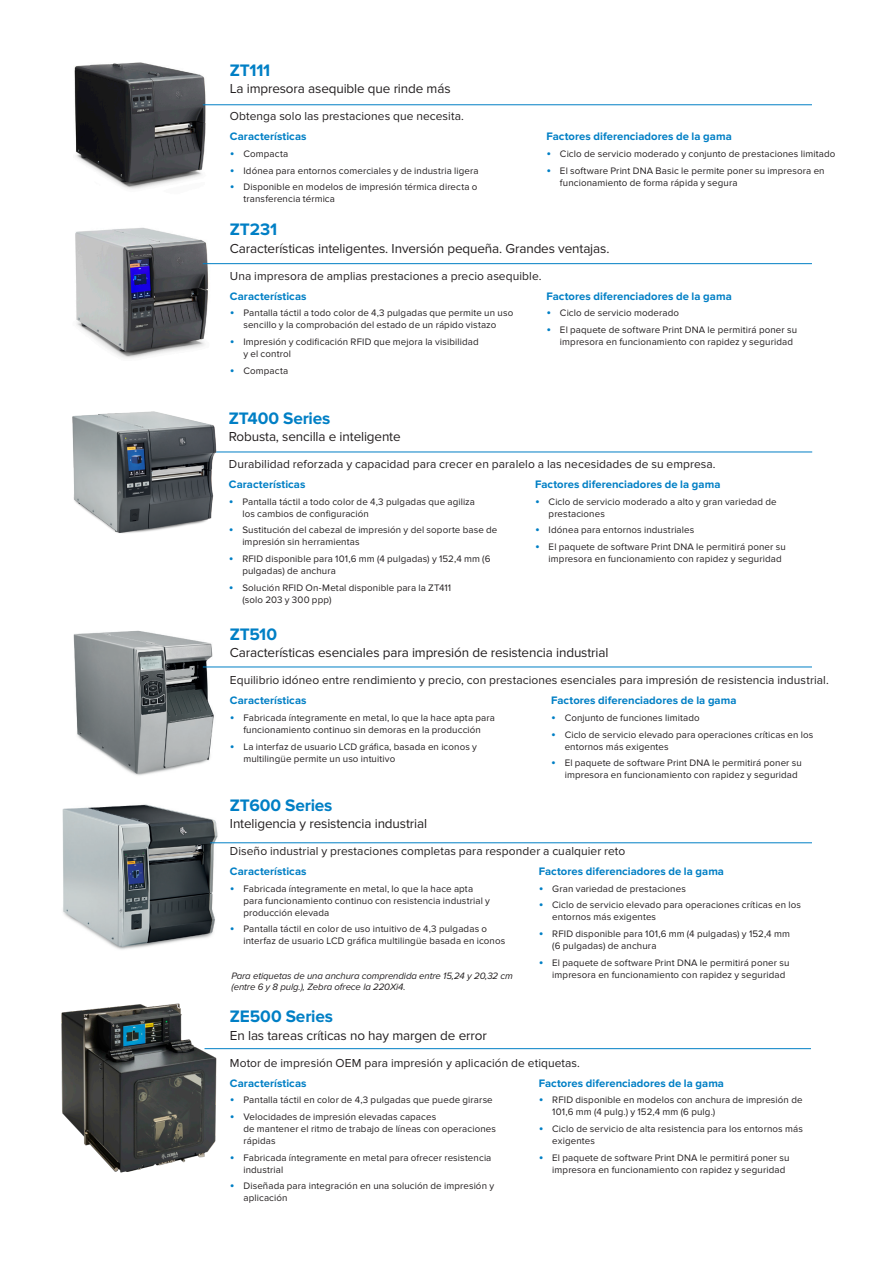
<style>
.page{position:relative;width:893px;height:1263px;background:#fff}
.page>*{position:absolute;margin:0;border:0;box-sizing:border-box;transform-origin:0 0}
.Product_Name{font:700 17.25px "Proxima Nova";letter-spacing:-.01em;color:#007fc5}
.Product_Subhead{font:13.5px "Proxima Nova";letter-spacing:-.01em;color:#231f20}
.Product_Body{font:12px "Proxima Nova";letter-spacing:.005em;color:#231f20}
.Product_Subhead_3{font:700 11.25px "Proxima Nova";letter-spacing:.005em;color:#007fc5}
.Product_Bullets_1col{font:700 11.25px "Proxima Nova";letter-spacing:.005em;color:#007fc5}
.t1{font:9.75px/12px "Proxima Nova";letter-spacing:.015em;color:#231f20}
.Product_Footnote{font:italic 9.6px/10.9px "Proxima Nova";letter-spacing:-.01em;color:#231f20}
.s1{font-size:13.5px;color:#007fc5}
</style>
<div class="page">
<img style="left:75px;top:227px;width:146px;height:131px">
<hr style="left:203px;top:263px;width:609px;height:1px;background:#007fc5">
<img style="left:74px;top:62px;width:146px;height:127px">
<hr style="left:203px;top:104px;width:609px;height:1px;background:#007fc5">
<hr style="left:202px;top:452px;width:610px;height:1px;background:#007fc5">
<img style="left:72px;top:411px;width:155px;height:122px">
<img style="left:62px;top:804px;width:160px;height:146px">
<hr style="left:210px;top:842px;width:602px;height:1px;background:#007fc5">
<img style="left:73px;top:630px;width:156px;height:146px">
<hr style="left:203px;top:667px;width:609px;height:1px;background:#007fc5">
<hr style="left:205px;top:1048px;width:606px;height:1px;background:#007fc5">
<img style="left:61px;top:1003px;width:231px;height:170px">
<p class="Product_Name" style="left:230px;top:60px;width:42px">ZT111</p>
<p class="Product_Subhead" style="left:230px;top:81px;width:222px">La impresora asequible que rinde más</p>
<p class="Product_Body" style="left:230px;top:109px;width:236px">Obtenga solo las prestaciones que necesita.</p>
<p class="Product_Subhead_3" style="left:230px;top:130px;width:78px">Características</p>
<p class="t1" style="left:230px;top:148px;width:60px"><span class="s1">•</span> Compacta</p>
<p class="t1" style="left:230px;top:165px;width:250px"><span class="s1">•</span> Idónea para entornos comerciales y de industria ligera</p>
<p class="t1" style="left:243px;top:181px;width:236px;text-indent:-14px"><span class="s1">•</span> Disponible en modelos de impresión térmica directa o transferencia térmica</p>
<p class="Product_Subhead_3" style="left:546px;top:130px;width:187px">Factores diferenciadores de la gama</p>
<p class="t1" style="left:546px;top:148px;width:290px"><span class="s1">•</span> Ciclo de servicio moderado y conjunto de prestaciones limitado</p>
<p class="t1" style="left:560px;top:165px;width:266px;text-indent:-14px"><span class="s1">•</span> El software Print DNA Basic le permite poner su impresora en funcionamiento de forma rápida y segura</p>
<p class="Product_Name" style="left:230px;top:220px;width:49px">ZT231</p>
<p class="Product_Subhead" style="left:230px;top:240px;width:381px">Características inteligentes. Inversión pequeña. Grandes ventajas.</p>
<p class="Product_Body" style="left:230px;top:269px;width:313px">Una impresora de amplias prestaciones a precio asequible.</p>
<p class="Product_Subhead_3" style="left:230px;top:290px;width:78px">Características</p>
<p class="t1" style="left:230px;top:307px;width:285px;text-align:center"><span class="s1">•</span> Pantalla táctil a todo color de 4,3 pulgadas que permite un uso sencillo y la comprobación del estado de un rápido vistazo</p>
<p class="t1" style="left:243px;top:336px;width:237px;text-indent:-14px"><span class="s1">•</span> Impresión y codificación RFID que mejora la visibilidad y el control</p>
<p class="t1" style="left:230px;top:365px;width:60px"><span class="s1">•</span> Compacta</p>
<p class="Product_Subhead_3" style="left:546px;top:290px;width:187px">Factores diferenciadores de la gama</p>
<p class="t1" style="left:546px;top:307px;width:134px"><span class="s1">•</span> Ciclo de servicio moderado</p>
<p class="t1" style="left:560px;top:324px;width:239px;text-indent:-14px"><span class="s1">•</span> El paquete de software Print DNA le permitirá poner su impresora en funcionamiento con rapidez y seguridad</p>
<p class="Product_Name" style="left:229px;top:408px;width:103px">ZT400 Series</p>
<p class="Product_Subhead" style="left:229px;top:429px;width:173px">Robusta, sencilla e inteligente</p>
<p class="Product_Body" style="left:229px;top:457px;width:488px">Durabilidad reforzada y capacidad para crecer en paralelo a las necesidades de su empresa.</p>
<p class="Product_Subhead_3" style="left:229px;top:478px;width:78px">Características</p>
<p class="t1" style="left:242px;top:496px;width:234px;text-indent:-14px"><span class="s1">•</span> Pantalla táctil a todo color de 4,3 pulgadas que agiliza los cambios de configuración</p>
<p class="t1" style="left:242px;top:524px;width:257px;text-indent:-14px"><span class="s1">•</span> Sustitución del cabezal de impresión y del soporte base de impresión sin herramientas</p>
<p class="t1" style="left:242px;top:553px;width:250px;text-indent:-14px"><span class="s1">•</span> RFID disponible para 101,6 mm (4 pulgadas) y 152,4 mm (6 pulgadas) de anchura</p>
<p class="t1" style="left:242px;top:581px;width:210px;text-indent:-14px"><span class="s1">•</span> Solución RFID On-Metal disponible para la ZT411 (solo 203 y 300 ppp)</p>
<p class="Product_Subhead_3" style="left:535px;top:478px;width:187px">Factores diferenciadores de la gama</p>
<p class="t1" style="left:549px;top:496px;width:230px;text-indent:-14px"><span class="s1">•</span> Ciclo de servicio moderado a alto y gran variedad de prestaciones</p>
<p class="t1" style="left:535px;top:524px;width:161px"><span class="s1">•</span> Idónea para entornos industriales</p>
<p class="t1" style="left:549px;top:541px;width:239px;text-indent:-14px"><span class="s1">•</span> El paquete de software Print DNA le permitirá poner su impresora en funcionamiento con rapidez y seguridad</p>
<p class="Product_Name" style="left:230px;top:624px;width:49px">ZT510</p>
<p class="Product_Subhead" style="left:230px;top:645px;width:380px">Características esenciales para impresión de resistencia industrial</p>
<p class="Product_Body" style="left:230px;top:673px;width:600px">Equilibrio idóneo entre rendimiento y precio, con prestaciones esenciales para impresión de resistencia industrial.</p>
<p class="Product_Subhead_3" style="left:230px;top:694px;width:78px">Características</p>
<p class="t1" style="left:230px;top:712px;width:267px;text-align:center"><span class="s1">•</span> Fabricada íntegramente en metal, lo que la hace apta para funcionamiento continuo sin demoras en la producción</p>
<p class="t1" style="left:243px;top:740px;width:235px;text-indent:-14px"><span class="s1">•</span> La interfaz de usuario LCD gráfica, basada en iconos y multilingüe permite un uso intuitivo</p>
<p class="Product_Subhead_3" style="left:551px;top:694px;width:187px">Factores diferenciadores de la gama</p>
<p class="t1" style="left:551px;top:712px;width:150px"><span class="s1">•</span> Conjunto de funciones limitado</p>
<p class="t1" style="left:565px;top:728px;width:250px;text-indent:-14px"><span class="s1">•</span> Ciclo de servicio elevado para operaciones críticas en los entornos más exigentes</p>
<p class="t1" style="left:565px;top:757px;width:239px;text-indent:-14px"><span class="s1">•</span> El paquete de software Print DNA le permitirá poner su impresora en funcionamiento con rapidez y seguridad</p>
<p class="Product_Name" style="left:230px;top:795px;width:104px">ZT600 Series</p>
<p class="Product_Subhead" style="left:230px;top:816px;width:199px">Inteligencia y resistencia industrial</p>
<p class="Product_Body" style="left:230px;top:844px;width:397px">Diseño industrial y prestaciones completas para responder a cualquier reto</p>
<p class="Product_Subhead_3" style="left:230px;top:865px;width:78px">Características</p>
<p class="t1" style="left:243px;top:883px;width:248px;text-indent:-14px"><span class="s1">•</span> Fabricada íntegramente en metal, lo que la hace apta para funcionamiento continuo con resistencia industrial y producción elevada</p>
<p class="t1" style="left:243px;top:923px;width:263px;text-indent:-14px"><span class="s1">•</span> Pantalla táctil en color de uso intuitivo de 4,3 pulgadas o interfaz de usuario LCD gráfica multilingüe basada en iconos</p>
<p class="Product_Bullets_1col" style="left:539px;top:865px;width:187px">Factores diferenciadores de la gama</p>
<p class="t1" style="left:539px;top:883px;width:149px"><span class="s1">•</span> Gran variedad de prestaciones</p>
<p class="t1" style="left:552px;top:899px;width:250px;text-indent:-14px"><span class="s1">•</span> Ciclo de servicio elevado para operaciones críticas en los entornos más exigentes</p>
<p class="t1" style="left:552px;top:928px;width:239px;text-indent:-14px"><span class="s1">•</span> RFID disponible para 101,6 mm (4 pulgadas) y 152,4 mm (6 pulgadas) de anchura</p>
<p class="t1" style="left:552px;top:956px;width:239px;text-indent:-14px"><span class="s1">•</span> El paquete de software Print DNA le permitirá poner su impresora en funcionamiento con rapidez y seguridad</p>
<p class="Product_Footnote" style="left:231px;top:970px;width:283px">Para etiquetas de una anchura comprendida entre 15,24 y 20,32 cm (entre 6 y 8 pulg.), Zebra ofrece la 220Xi4.</p>
<p class="Product_Name" style="left:230px;top:1007px;width:105px">ZE500 Series</p>
<p class="Product_Subhead" style="left:230px;top:1027px;width:258px">En las tareas críticas no hay margen de error</p>
<p class="Product_Body" style="left:230px;top:1056px;width:352px">Motor de impresión OEM para impresión y aplicación de etiquetas.</p>
<p class="Product_Subhead_3" style="left:230px;top:1077px;width:78px">Características</p>
<p class="t1" style="left:230px;top:1094px;width:264px"><span class="s1">•</span> Pantalla táctil en color de 4,3 pulgadas que puede girarse</p>
<p class="t1" style="left:243px;top:1111px;width:254px;text-indent:-14px"><span class="s1">•</span> Velocidades de impresión elevadas capaces<br>de mantener el ritmo de trabajo de líneas con operaciones rápidas</p>
<p class="t1" style="left:243px;top:1151px;width:249px;text-indent:-14px"><span class="s1">•</span> Fabricada íntegramente en metal para ofrecer resistencia industrial</p>
<p class="t1" style="left:243px;top:1180px;width:252px;text-indent:-14px"><span class="s1">•</span> Diseñada para integración en una solución de impresión y aplicación</p>
<p class="Product_Subhead_3" style="left:539px;top:1077px;width:187px">Factores diferenciadores de la gama</p>
<p class="t1" style="left:552px;top:1094px;width:252px;text-indent:-14px"><span class="s1">•</span> RFID disponible en modelos con anchura de impresión de<br>101,6 mm (4 pulg.) y 152,4 mm (6 pulg.)</p>
<p class="t1" style="left:552px;top:1123px;width:252px;text-indent:-14px"><span class="s1">•</span> Ciclo de servicio de alta resistencia para los entornos más exigentes</p>
<p class="t1" style="left:552px;top:1151px;width:239px;text-indent:-14px"><span class="s1">•</span> El paquete de software Print DNA le permitirá poner su impresora en funcionamiento con rapidez y seguridad</p>
</div>
